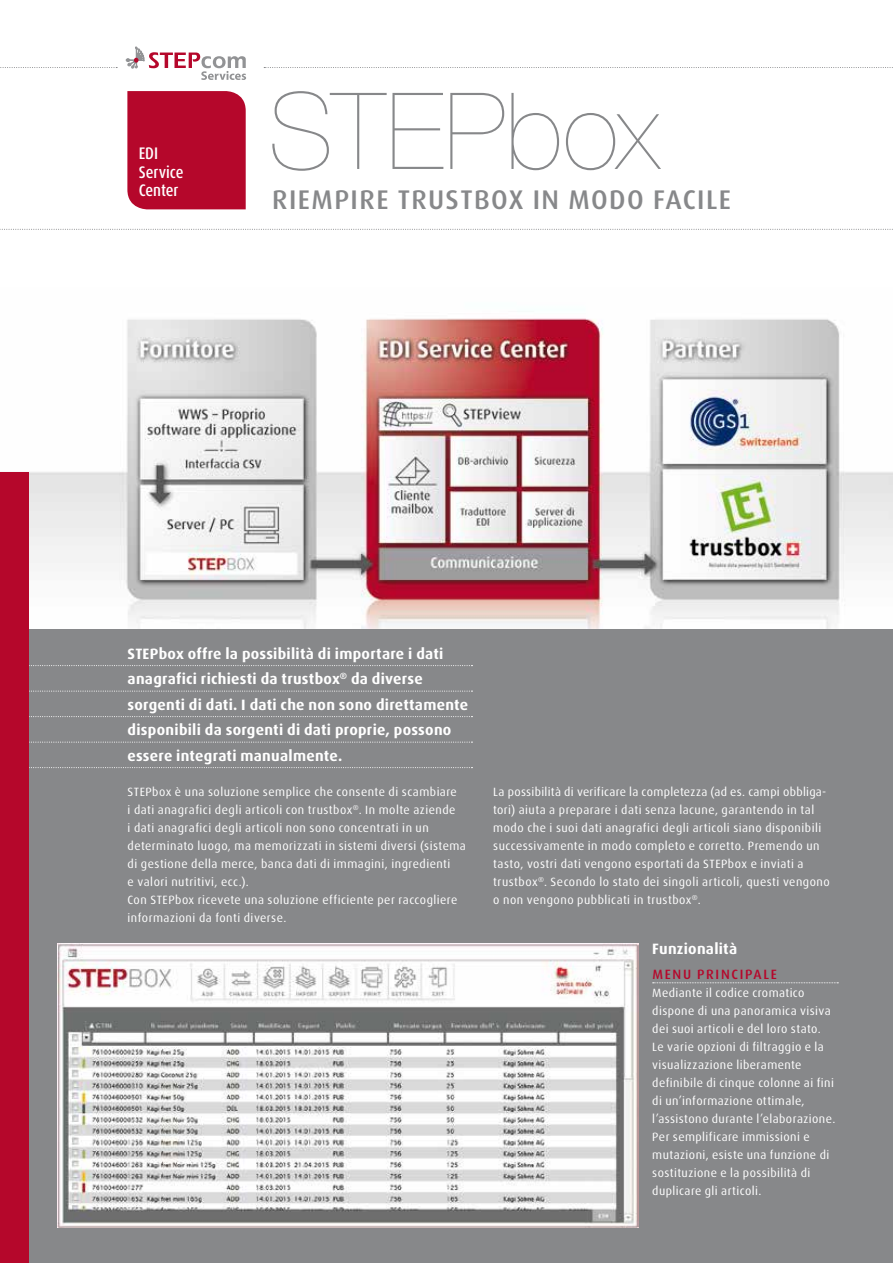
<style>
.page{position:relative;width:893px;height:1263px;background:#fff}
.page>*{position:absolute;margin:0;border:0;box-sizing:border-box;transform-origin:0 0}
.t1{font:200 106.5px "Helvetica Neue LT Std";color:#87888a}
.t2{font:500 27px "Dax OT";letter-spacing:.05em;color:#87888a}
.t3{font:500 condensed 16.8px/18.5px "Dax OT";letter-spacing:-.005em;color:#fff}
.t4{font:700 15px/25.5px "Dax OT";letter-spacing:.02em;color:#fff}
.t5{font:500 13.5px "Dax OT";letter-spacing:.125em;color:#b5072b}
.t6{font:12px/18px "Dax OT";letter-spacing:.035em;color:#fff}
</style>
<div class="page">
<img style="left:29px;top:318px;width:864px;height:311px">
<div style="left:0;top:629px;width:893px;height:634px;background:#87888a"></div>
<svg style="left:0;top:229px;width:893px;height:1px"></svg>
<svg style="left:264px;top:67px;width:629px;height:1px"></svg>
<svg style="left:0;top:67px;width:117px;height:1px"></svg>
<svg style="left:29px;top:691px;width:443px;height:1px"></svg>
<svg style="left:29px;top:716px;width:443px;height:1px"></svg>
<svg style="left:29px;top:767px;width:443px;height:1px"></svg>
<div style="left:0;top:472px;width:29px;height:791px;background:#b5072b"></div>
<img style="left:58px;top:944px;width:581px;height:283px">
<svg style="left:653px;top:982px;width:185px;height:1px"></svg>
<svg style="left:126px;top:47px;width:120px;height:33px"></svg>
<div style="left:127px;top:91px;width:119px;height:118px;background:#b5072b"></div>
<svg style="left:29px;top:741px;width:443px;height:2px"></svg>
<svg style="left:29px;top:665px;width:443px;height:2px"></svg>
<h3 class="t3" style="left:139px;top:144px;width:46px">EDI<br>Service<br>Center</h3>
<h1 class="t1" style="left:269px;top:70px;width:392px">STEPbox</h1>
<h2 class="t2" style="left:272px;top:183px;width:460px">RIEMPIRE TRUSTBOX IN MODO FACILE</h2>
<p class="t4" style="left:128px;top:641px;width:342px">STEPbox offre la possibilità di importare i dati anagrafici richiesti da trustbox<sup>®</sup> da diverse sorgenti di dati. I dati che non sono direttamente disponibili da sorgenti di dati proprie, possono essere integrati manualmente.</p>
<p class="t6" style="left:128px;top:783px;width:340px">STEPbox è una soluzione semplice che consente di scambiare<br>i dati anagrafici degli articoli con trustbox<sup>®</sup>. In molte aziende<br>i dati anagrafici degli articoli non sono concentrati in un determinato luogo, ma memorizzati in sistemi diversi (sistema di gestione della merce, banca dati di immagini, ingredienti<br>e valori nutritivi, ecc.).<br>Con STEPbox ricevete una soluzione efficiente per raccogliere informazioni da fonti diverse.</p>
<p class="t6" style="left:493px;top:783px;width:338px">La possibilità di verificare la completezza (ad es. campi obbliga&shy;tori) aiuta a preparare i dati senza lacune, garantendo in tal modo che i suoi dati anagrafici degli articoli siano disponibili successivamente in modo completo e corretto. Premendo un tasto, vostri dati vengono esportati da STEPbox e inviati a trustbox<sup>®</sup>. Secondo lo stato dei singoli articoli, questi vengono o non vengono pubblicati in trustbox<sup>®</sup>.</p>
<p class="t4" style="left:652px;top:936px;width:86px">Funzionalità</p>
<p class="t5" style="left:652px;top:966px;width:126px">MENU PRINCIPALE</p>
<p class="t6" style="left:652px;top:984px;width:185px">Mediante il codice cromatico dispone di una panoramica visiva dei suoi articoli e del loro stato.<br>Le varie opzioni di filtraggio e la visualizzazione liberamente definibile di cinque colonne ai fini di un’informazione ottimale, l’assistono durante l’elaborazione.<br>Per semplificare immissioni e mutazioni, esiste una funzione di sostituzione e la possibilità di duplicare gli articoli.</p>
</div>
